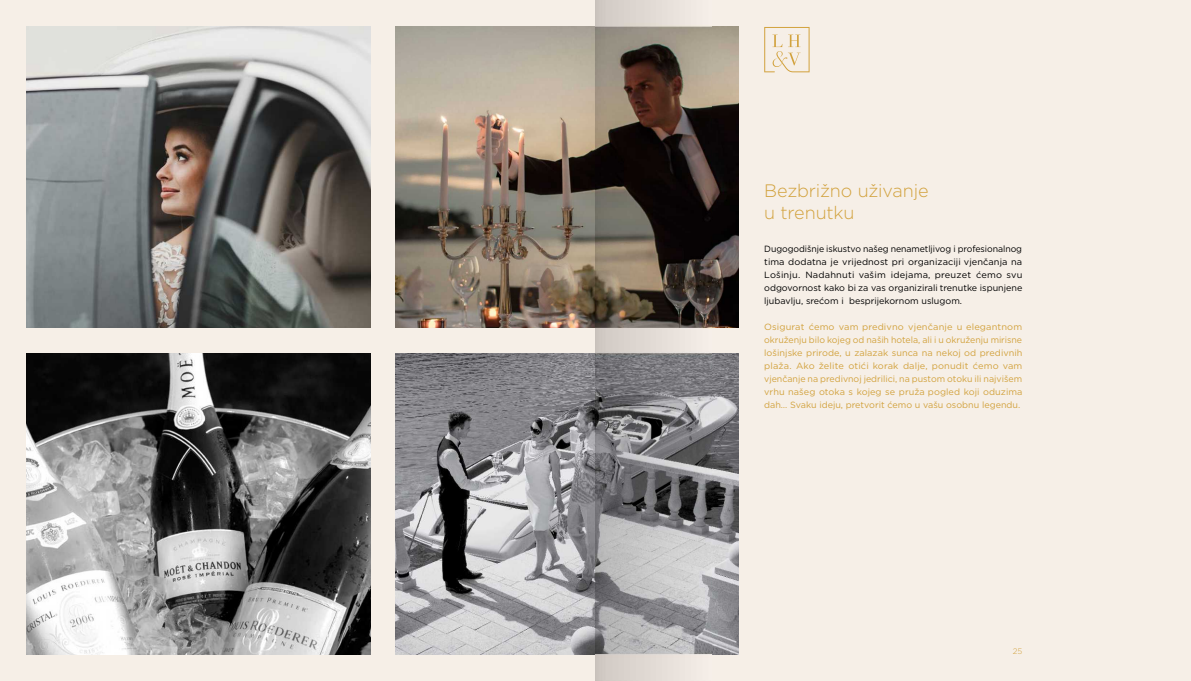
<style>
.page{position:relative;width:1191px;height:681px;background:#fff}
.page>*{position:absolute;margin:0;border:0;box-sizing:border-box;transform-origin:0 0}
.t1{font:300 18px/21.6px "Gotham";letter-spacing:-.015em;color:#d2a23d}
.t2{font:9px/13px "Gotham";color:#d2a23d;text-align:justify}
.t3{font:9px/13px "Gotham";color:#000;text-align:justify}
.t4{font:300 8px "Gotham";color:#d2a23d}
</style>
<div class="page">
<div style="left:595px;top:0;width:596px;height:680px;background:#f6efe7"></div>
<div style="left:0;top:0;width:595px;height:680px;background:#f6efe7"></div>
<svg style="left:764px;top:27px;width:45px;height:45px"></svg>
<img style="left:27px;top:27px;width:343px;height:300px">
<img style="left:27px;top:353px;width:343px;height:300px">
<img style="left:395px;top:27px;width:343px;height:300px">
<img style="left:395px;top:353px;width:343px;height:300px">
<img style="left:595px;top:0;width:116px;height:680px">
<h1 class="t1" style="left:764px;top:181px;width:166px">Bezbrižno uživanje u trenutku</h1>
<p class="t3" style="left:764px;top:242px;width:260px">Dugogodišnje iskustvo našeg nenametljivog i profesionalnog tima dodatna je vrijednost pri organizaciji vjenčanja na Lošinju. Nadahnuti vašim idejama, preuzet ćemo svu odgovornost kako bi za vas organizirali trenutke ispunjene ljubavlju, srećom i besprijekornom uslugom.</p>
<p class="t2" style="left:764px;top:320px;width:260px">Osigurat ćemo vam predivno vjenčanje u elegantnom okruženju bilo kojeg od naših hotela, ali i u okruženju mirisne lošinjske prirode, u zalazak sunca na nekoj od predivnih plaža. Ako želite otići korak dalje, ponudit ćemo vam vjenčanje na predivnoj jedrilici, na pustom otoku ili najvišem vrhu našeg otoka s kojeg se pruža pogled koji oduzima dah… Svaku ideju, pretvorit ćemo u vašu osobnu legendu.</p>
<p class="t4" style="left:1012px;top:647px;width:11px">25</p>
</div>
